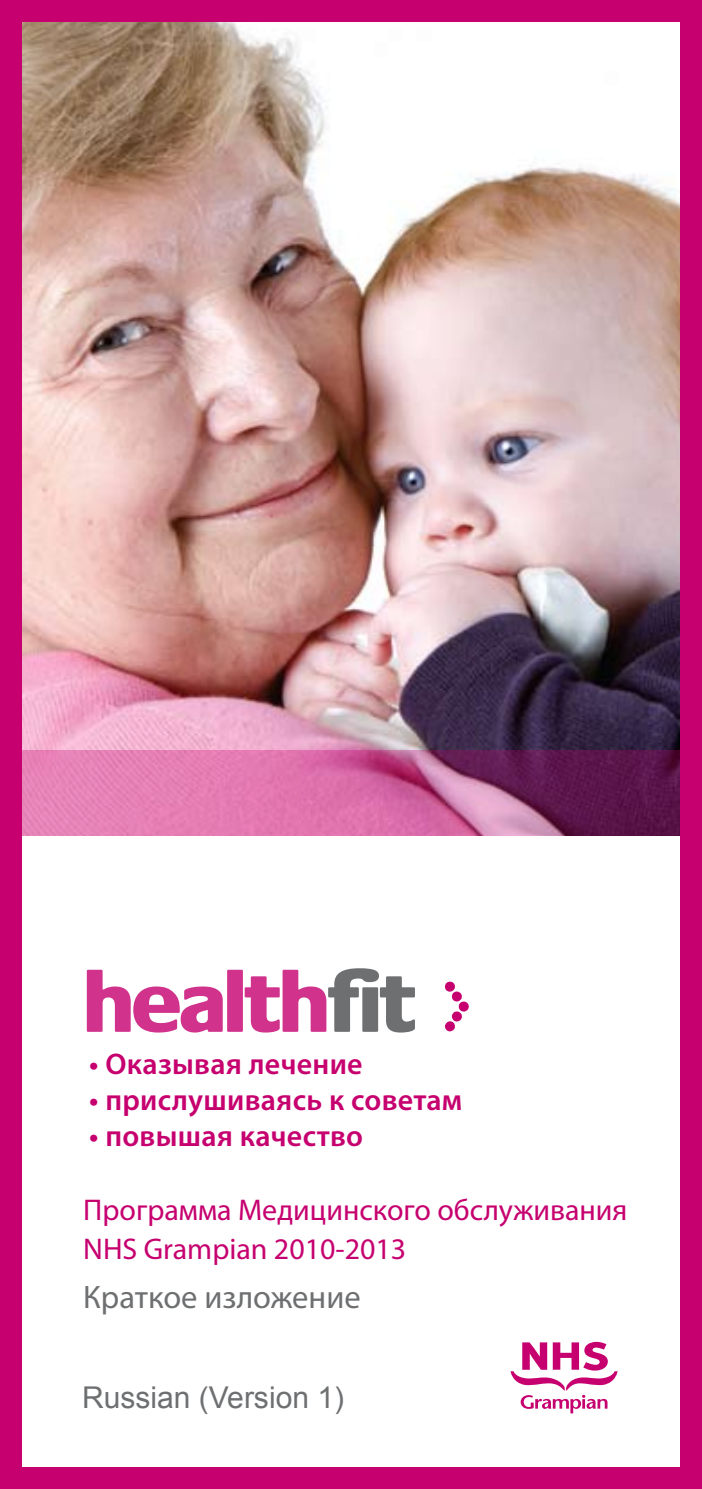
<style>
.page{position:relative;width:702px;height:1489px;background:#fff}
.page>*{position:absolute;margin:0;border:0;box-sizing:border-box;transform-origin:0 0}
.t1{font:800 87.75px "Praxis EF";letter-spacing:-.03em;color:#d1338c}
.t2{font:32.5px "Myriad Pro";color:#6d6f71}
.t3{font:600 30px "Myriad Pro";letter-spacing:.01em;color:#c6006f}
.t4{font:30px/39px "Myriad Pro";color:#c6006f}
.t5{font:30px "Arial";color:#6d6f71}
.s1{color:#6d6f71}
</style>
<div class="page">
<img style="left:21px;top:21px;width:659px;height:729px">
<svg style="left:510px;top:1341px;width:107px;height:72px"></svg>
<svg style="left:21px;top:750px;width:659px;height:85px;background:#b95d93"></svg>
<svg style="left:445px;top:981px;width:24px;height:50px"></svg>
<div style="left:0;top:0;width:21px;height:1488px;background:#c6006f"></div>
<div style="left:0;top:0;width:702px;height:21px;background:#c6006f"></div>
<div style="left:0;top:1467px;width:702px;height:21px;background:#c6006f"></div>
<div style="left:680px;top:0;width:22px;height:1488px;background:#c6006f"></div>
<h1 class="t1" style="left:83px;top:954px;width:334px">health<span class="s1">fit</span></h1>
<p class="t3" style="left:89px;top:1044px;width:275px">• Оказывая лечение</p>
<p class="t3" style="left:89px;top:1080px;width:374px">• прислушиваясь к советам</p>
<p class="t3" style="left:89px;top:1116px;width:275px">• повышая качество</p>
<p class="t4" style="left:83px;top:1189px;width:545px">Программа Медицинского обслуживания<br>NHS Grampian 2010-2013</p>
<p class="t2" style="left:83px;top:1277px;width:279px">Краткое изложение</p>
<p class="t5" style="left:82px;top:1377px;width:263px">Russian (Version 1)</p>
</div>
